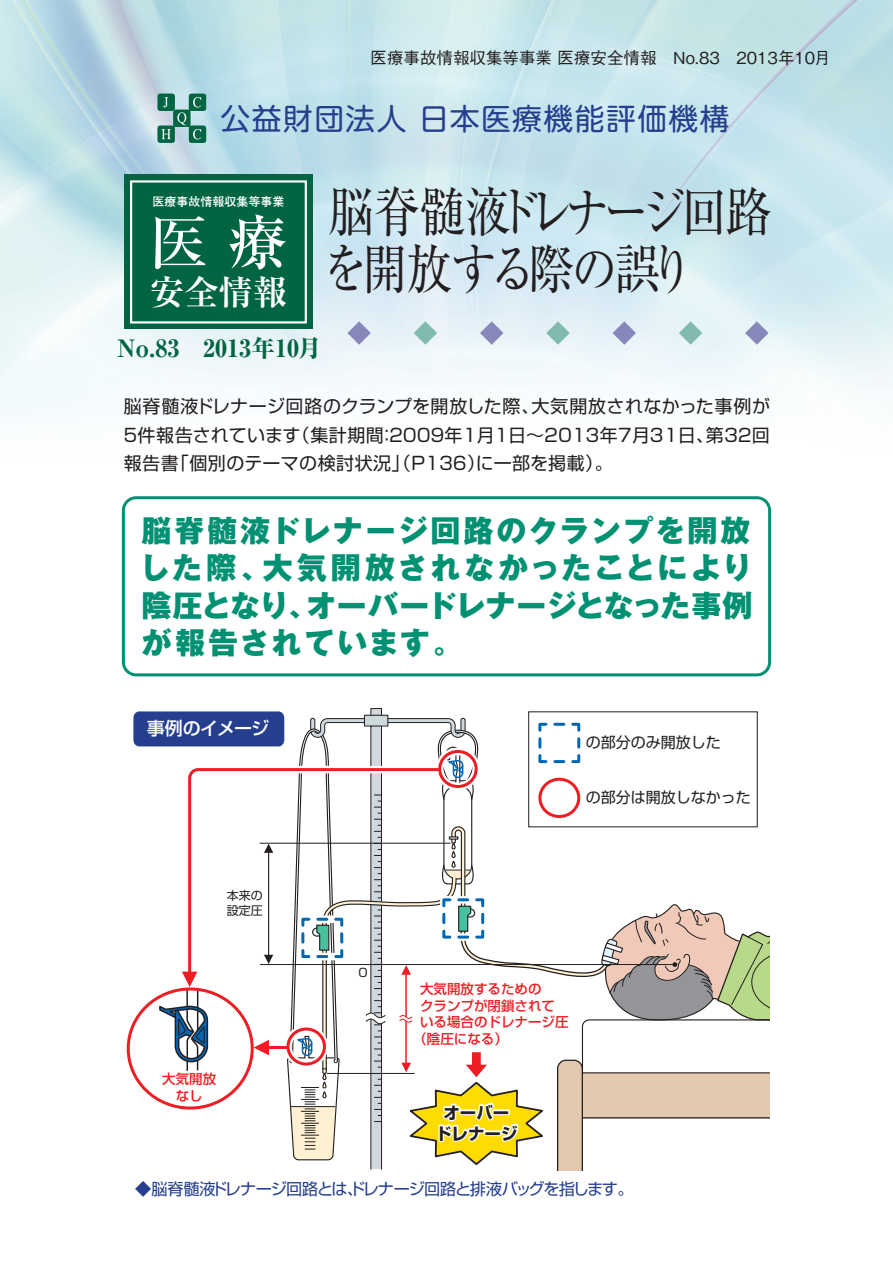
<style>
.page{position:relative;width:893px;height:1263px;background:#fff}
.page>*{position:absolute;margin:0;border:0;box-sizing:border-box;transform-origin:0 0}
.t1{font:59.4px "Ryumin Pro Medium 90 msp RKSJ H";color:#fff}
.t2{font:54px/57px "Ryumin Pro Regular 90 msp RKSJ H";letter-spacing:-.13em;color:#231f20;scale:.85 1}
.t3{font:34.35px "Ryumin Pro Bold 90 msp RKSJ H";color:#fff}
.t4{font:30px/37.5px "Gothic MB101 Pro Heavy 90 msp RKSJ H";letter-spacing:.045em;color:#009173;text-align:justify}
.t5{font:29.85px "Shin M Go Pro Regular 90 msp RKSJ H";letter-spacing:.05em;color:#253f8e}
.t6{font:24px "Ryumin Pro Heavy 90 msp RKSJ H";color:#006540}
.t7{font:18px/28.5px "Shin Go Pro Regular 90 msp RKSJ H";letter-spacing:-.06em;color:#231f20;text-align:justify}
.t8{font:18px "Shin Go Pro Medium 90 msp RKSJ H";letter-spacing:-.035em;color:#fff}
.t9{font:16.5px "Gothic BBB Pro Medium 90 msp RKSJ H";color:#231f20}
.t10{font:16.5px/21px "Shin Go Pro Bold 90 msp RKSJ H";color:#231f20;text-align:center}
.t11{font:16.2px "Shin Go Pro Regular 90 msp RKSJ H";letter-spacing:-.07em;color:#253f8e}
.t12{font:15px "Shin Go Pro Regular 90 msp RKSJ H";color:#231f20}
.t13{font:13.5px/16.5px "Shin Go Pro Medium 90 msp RKSJ H";color:#ee1d23;text-align:center}
.t14{font:12px "Futo Go B101 Pro Bold 90 msp RKSJ H";color:#fff}
.t15{font:12px/15px "Shin Go Pro Regular 90 msp RKSJ H";color:#231f20}
.t16{font:11.7px "Shin Go Pro Regular 90 msp RKSJ H";color:#231f20;scale:1.04 1}
</style>
<div class="page">
<img style="left:0;top:0;width:893px;height:1171px">
<div style="left:122px;top:496px;width:649px;height:180px;border:3px solid #009173;border-radius:13px"></div>
<div style="left:124px;top:174px;width:189px;height:155px;background:#006540"></div>
<div style="left:130px;top:180px;width:177px;height:143px;border:2px solid #fff"></div>
<svg style="left:347px;top:321px;width:24px;height:24px"></svg>
<svg style="left:414px;top:321px;width:23px;height:24px"></svg>
<svg style="left:480px;top:321px;width:23px;height:24px"></svg>
<svg style="left:546px;top:321px;width:24px;height:24px"></svg>
<svg style="left:613px;top:321px;width:23px;height:24px"></svg>
<svg style="left:679px;top:321px;width:23px;height:24px"></svg>
<svg style="left:745px;top:321px;width:24px;height:24px"></svg>
<svg style="left:157px;top:94px;width:49px;height:49px;background:#5c9c8c"></svg>
<div style="left:284px;top:1025px;width:44px;height:43px;border:8px solid #fff;border-radius:50%"></div>
<div style="left:133px;top:711px;width:151px;height:35px;background:#253f8e;border-radius:6px"></div>
<svg style="left:182px;top:762px;width:104px;height:226px"></svg>
<svg style="left:187px;top:766px;width:99px;height:217px"></svg>
<hr style="left:262px;top:1046px;width:25px;height:3px;background:#ee1d23">
<svg style="left:254px;top:1040px;width:15px;height:15px"></svg>
<hr style="left:260px;top:964px;width:413px;height:1px;background:#231f20">
<svg style="left:286px;top:702px;width:483px;height:468px"></svg>
<svg style="left:158px;top:972px;width:51px;height:100px"></svg>
<div style="left:127px;top:987px;width:127px;height:122px;border:3px solid #ee1d23;border-radius:50%"></div>
<p class="t9" style="left:371px;top:51px;width:462px">医療事故情報収集等事業 医療安全情報　No.83　2013年10月</p>
<h3 class="t5" style="left:221px;top:107px;width:511px">公益財団法人 日本医療機能評価機構</h3>
<p class="t14" style="left:153px;top:197px;width:133px">医療事故情報収集等事業</p>
<h1 class="t1" style="left:149px;top:220px;width:140px">医 療</h1>
<h3 class="t3" style="left:150px;top:279px;width:139px">安全情報</h3>
<h3 class="t6" style="left:117px;top:339px;width:206px">No.83　2013年10月</h3>
<h2 class="t2" style="left:323px;top:191px;width:529px">脳脊髄液ドレナージ回路を開放する際の誤り</h2>
<p class="t7" style="left:121px;top:394px;width:650px">脳脊髄液ドレナージ回路のクランプを開放した際、大気開放されなかった事例が５件報告されています（集計期間：２００９年１月１日～２０１３年７月31日、第３２回報告書「個別のテーマの検討状況」（Ｐ１３６）に一部を掲載）。</p>
<h3 class="t4" style="left:140px;top:516px;width:614px">脳脊髄液ドレナージ回路のクランプを開放した際、大気開放されなかったことにより陰圧となり、オーバードレナージとなった事例が報告されています。</h3>
<p class="t8" style="left:147px;top:722px;width:124px">事例のイメージ</p>
<p class="t15" style="left:227px;top:890px;width:37px">本来の設定圧</p>
<p class="t13" style="left:162px;top:1073px;width:55px">大気開放なし</p>
<p class="t12" style="left:586px;top:737px;width:136px">の部分のみ開放した</p>
<p class="t12" style="left:586px;top:792px;width:166px">の部分は開放しなかった</p>
<p class="t16" style="left:359px;top:968px;width:10px">0</p>
<p class="t13" style="left:420px;top:983px;width:123px">大気開放するための</p>
<p class="t13" style="left:420px;top:999px;width:136px">クランプが閉鎖されて</p>
<p class="t13" style="left:420px;top:1016px;width:150px">いる場合のドレナージ圧</p>
<p class="t13" style="left:413px;top:1032px;width:96px">（陰圧になる）</p>
<p class="t10" style="left:435px;top:1104px;width:84px">オーバードレナージ</p>
<p class="t11" style="left:135px;top:1183px;width:500px">◆脳脊髄液ドレナージ回路とは、ドレナージ回路と排液バッグを指します。</p>
</div>
